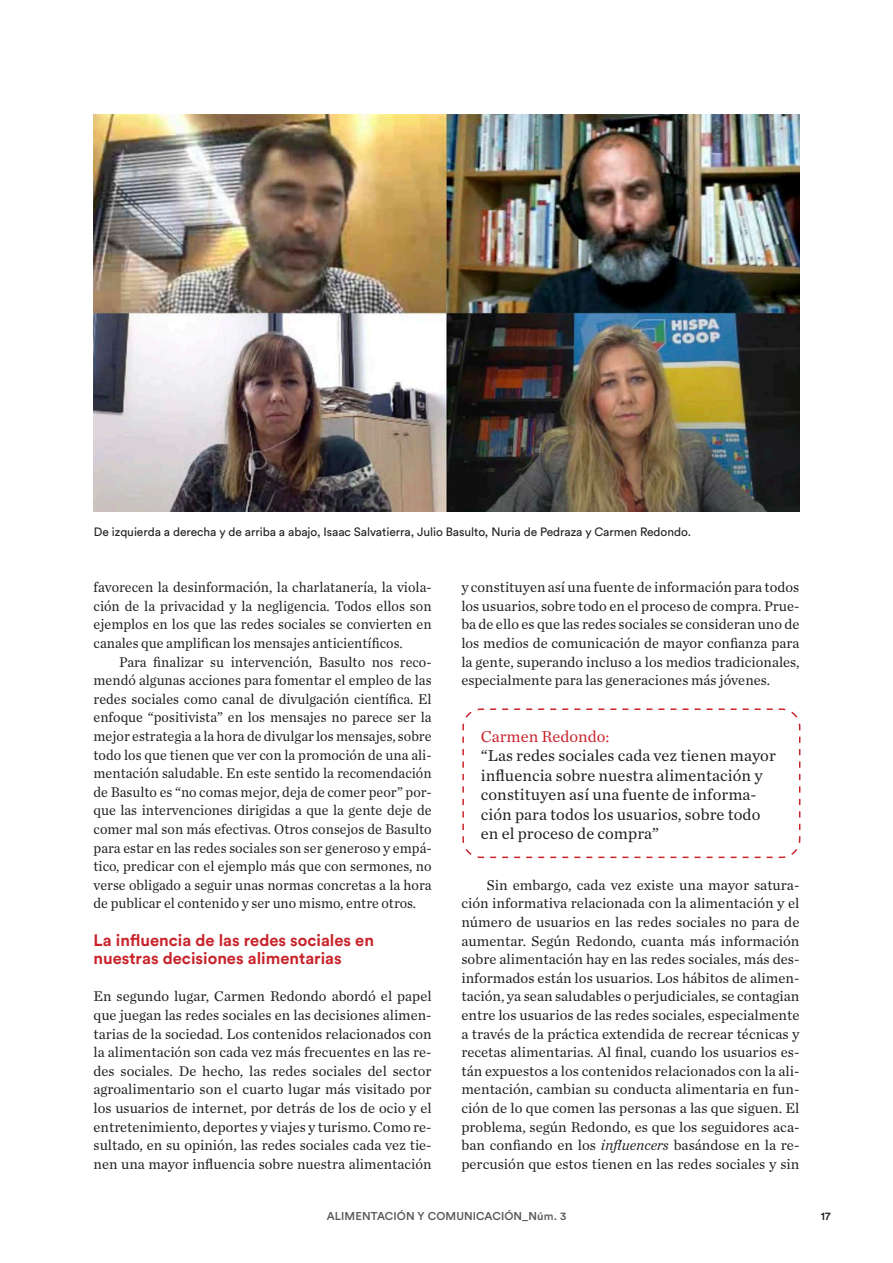
<style>
.page{position:relative;width:893px;height:1263px;background:#fff}
.page>*{position:absolute;margin:0;border:0;box-sizing:border-box;transform-origin:0 0}
.CAST_1r_Parrafo{font:16.5px/19.5px "Chronicle Text G1";letter-spacing:.005em;color:#231f20}
.CAST_Secciones{font:700 16.5px "Circular Std";color:#c8242b}
.CAST_1r_Parrafo-2{font:16.5px "Chronicle Text G1";color:#c8242b}
.CAST_Texto_seguido{font:14.7px/18.6px "Chronicle Text G1";color:#231f20;text-align:justify;scale:.96 1}
.CAST_1r_Parrafo-3{font:14.7px/18.6px "Chronicle Text G1";color:#231f20;text-align:justify}
.CAST_Texto_seguido-2{font:14.7px/18.6px "Chronicle Text G1";color:#231f20;text-align:justify}
.CAST_Pié_Figura{font:12px "Circular Std";letter-spacing:-.005em;color:#231f20}
.t1{font:500 11.25px "Circular Std";letter-spacing:.01em;color:#57585a}
.t2{font:500 11.25px "Circular Std";color:#231f20}
.s1{font-style:italic}
</style>
<div class="page">
<img style="left:94px;top:115px;width:706px;height:396px">
<svg style="left:462px;top:708px;width:339px;height:151px"></svg>
<p class="CAST_Pié_Figura" style="left:94px;top:525px;width:599px">De izquierda a derecha y de arriba a abajo, Isaac Salvatierra, Julio Basulto, Nuria de Pedraza y Carmen Redondo.</p>
<p class="CAST_Texto_seguido" style="left:94px;top:577px;width:354px">favorecen la desinformación, la charlatanería, la viola&shy;ción de la privacidad y la negligencia. Todos ellos son ejemplos en los que las redes sociales se convierten en canales que amplifican los mensajes anticientíficos.</p>
<p class="CAST_Texto_seguido" style="left:94px;top:651px;width:354px;text-indent:26px">Para finalizar su intervención, Basulto nos reco&shy;mendó algunas acciones para fomentar el empleo de las redes sociales como canal de divulgación científica. El enfoque “positivista” en los mensajes no parece ser la mejor estrategia a la hora de divulgar los mensajes, sobre todo los que tienen que ver con la promoción de una ali&shy;mentación saludable. En este sentido la recomendación de Basulto es “no comas mejor, deja de comer peor” por&shy;que las intervenciones dirigidas a que la gente deje de comer mal son más efectivas. Otros consejos de Basulto para estar en las redes sociales son ser generoso y empá&shy;tico, predicar con el ejemplo más que con sermones, no verse obligado a seguir unas normas concretas a la hora de publicar el contenido y ser uno mismo, entre otros.</p>
<p class="CAST_Secciones" style="left:94px;top:929px;width:282px">La influencia de las redes sociales en</p>
<p class="CAST_Secciones" style="left:94px;top:948px;width:250px">nuestras decisiones alimentarias</p>
<p class="CAST_1r_Parrafo-3" style="left:94px;top:986px;width:340px">En segundo lugar, Carmen Redondo abordó el papel que juegan las redes sociales en las decisiones alimen&shy;tarias de la sociedad. Los contenidos relacionados con la alimentación son cada vez más frecuentes en las re&shy;des sociales. De hecho, las redes sociales del sector agroalimentario son el cuarto lugar más visitado por los usuarios de internet, por detrás de los de ocio y el entretenimiento, deportes y viajes y turismo. Como re&shy;sultado, en su opinión, las redes sociales cada vez tie&shy;nen una mayor influencia sobre nuestra alimentación</p>
<p class="CAST_1r_Parrafo-3" style="left:461px;top:577px;width:340px">y constituyen así una fuente de información para todos los usuarios, sobre todo en el proceso de compra. Prue&shy;ba de ello es que las redes sociales se consideran uno de los medios de comunicación de mayor confianza para la gente, superando incluso a los medios tradicionales, especialmente para las generaciones más jóvenes.</p>
<p class="CAST_1r_Parrafo-2" style="left:481px;top:724px;width:130px">Carmen Redondo:</p>
<p class="CAST_1r_Parrafo" style="left:481px;top:745px;width:296px">“Las redes sociales cada vez tienen mayor influencia sobre nuestra alimentación y constituyen así una fuente de informa&shy;ción para todos los usuarios, sobre todo en el proceso de compra”</p>
<p class="CAST_Texto_seguido-2" style="left:461px;top:875px;width:340px;text-indent:26px">Sin embargo, cada vez existe una mayor satura&shy;ción informativa relacionada con la alimentación y el número de usuarios en las redes sociales no para de aumentar. Según Redondo, cuanta más información sobre alimentación hay en las redes sociales, más des&shy;informados están los usuarios. Los hábitos de alimen&shy;tación, ya sean saludables o perjudiciales, se contagian entre los usuarios de las redes sociales, especialmente a través de la práctica extendida de recrear técnicas y recetas alimentarias. Al final, cuando los usuarios es&shy;tán expuestos a los contenidos relacionados con la ali&shy;mentación, cambian su conducta alimentaria en fun&shy;ción de lo que comen las personas a las que siguen. El problema, según Redondo, es que los seguidores aca&shy;ban confiando en los <span class="s1">influencers</span> basándose en la re&shy;percusión que estos tienen en las redes sociales y sin</p>
<p class="t1" style="left:327px;top:1209px;width:241px">ALIMENTACIÓN Y COMUNICACIÓN_Núm. 3</p>
<p class="t2" style="left:821px;top:1209px;width:12px">17</p>
</div>
